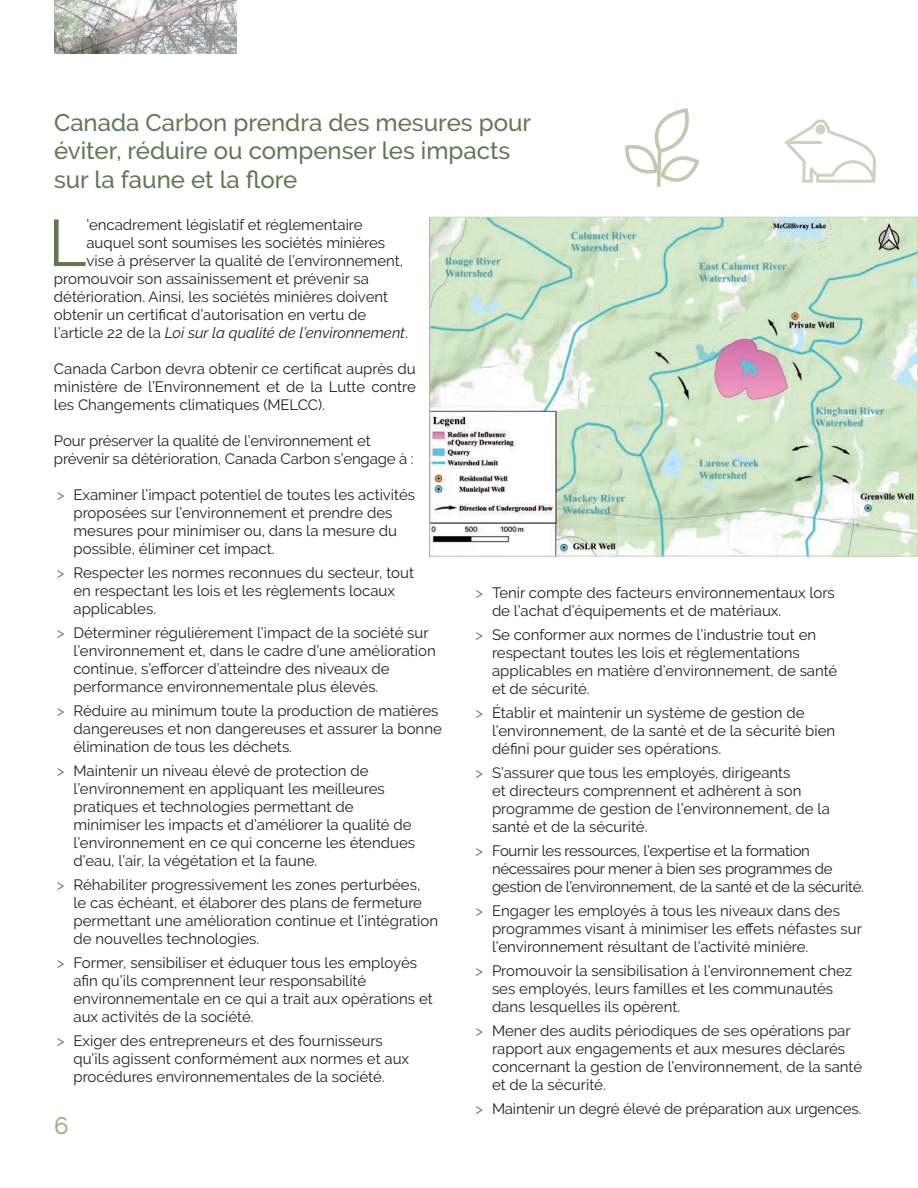
<style>
.page{position:relative;width:918px;height:1188px;background:#fff}
.page>*{position:absolute;margin:0;border:0;box-sizing:border-box;transform-origin:0 0}
.t1{font:65.7px "Raleway";color:#617851}
.t2{font:500 24px/28.8px "Raleway";color:#617851}
.t3{font:500 24px "Raleway";color:#a3af8b}
.t4{font:15px/18px "Raleway";color:#231f20}
.t5{font:15px/18px "Raleway";letter-spacing:-.02em;color:#231f20}
.t6{font:italic 15px "Raleway";color:#231f20}
.s1{font-style:normal}
.s2{color:#617851}
</style>
<div class="page">
<svg style="left:784px;top:119px;width:92px;height:64px"></svg>
<img style="left:54px;top:0;width:182px;height:54px">
<img style="left:431px;top:219px;width:485px;height:336px">
<svg style="left:625px;top:108px;width:74px;height:79px"></svg>
<h2 class="t2" style="left:54px;top:108px;width:479px">Canada Carbon prendra des mesures pour éviter, réduire ou compenser les impacts sur la faune et la flore</h2>
<h1 class="t1" style="left:48px;top:205px;width:40px">L</h1>
<p class="t4" style="left:86px;top:216px;width:278px">’encadrement législatif et réglementaire</p>
<p class="t4" style="left:86px;top:234px;width:300px">auquel sont soumises les sociétés minières</p>
<p class="t4" style="left:86px;top:252px;width:318px">vise à préserver la qualité de l’environnement,</p>
<p class="t4" style="left:54px;top:270px;width:316px">promouvoir son assainissement et prévenir sa</p>
<p class="t4" style="left:54px;top:288px;width:336px">détérioration. Ainsi, les sociétés minières doivent</p>
<p class="t4" style="left:54px;top:306px;width:314px">obtenir un certificat d’autorisation en vertu de</p>
<p class="t6" style="left:54px;top:324px;width:355px"><span class="s1">l’article 22 de la</span> Loi sur la qualité de l’environnement<span class="s1">.</span></p>
<p class="t4" style="left:54px;top:360px;width:363px;text-align:justify">Canada Carbon devra obtenir ce certificat auprès du ministère de l’Environnement et de la Lutte contre les Changements climatiques (MELCC).</p>
<p class="t4" style="left:54px;top:432px;width:361px">Pour préserver la qualité de l’environnement et prévenir sa détérioration, Canada Carbon s’engage à :</p>
<p class="t4" style="left:73px;top:486px;width:343px;text-indent:-16px"><span class="s2">&gt;</span> Examiner l’impact potentiel de toutes les activités proposées sur l’environnement et prendre des mesures pour minimiser ou, dans la mesure du possible, éliminer cet impact.</p>
<p class="t4" style="left:73px;top:564px;width:342px;text-indent:-16px"><span class="s2">&gt;</span> Respecter les normes reconnues du secteur, tout en respectant les lois et les règlements locaux applicables.</p>
<p class="t4" style="left:73px;top:624px;width:364px;text-indent:-16px"><span class="s2">&gt;</span> Déterminer régulièrement l’impact de la société sur l’environnement et, dans le cadre d’une amélioration continue, s’efforcer d’atteindre des niveaux de performance environnementale plus élevés.</p>
<p class="t4" style="left:73px;top:702px;width:370px;text-indent:-16px"><span class="s2">&gt;</span> Réduire au minimum toute la production de matières dangereuses et non dangereuses et assurer la bonne élimination de tous les déchets.</p>
<p class="t4" style="left:73px;top:762px;width:343px;text-indent:-16px"><span class="s2">&gt;</span> Maintenir un niveau élevé de protection de l’environnement en appliquant les meilleures pratiques et technologies permettant de minimiser les impacts et d’améliorer la qualité de l’environnement en ce qui concerne les étendues d’eau, l’air, la végétation et la faune.</p>
<p class="t4" style="left:73px;top:876px;width:366px;text-indent:-16px"><span class="s2">&gt;</span> Réhabiliter progressivement les zones perturbées,<br>le cas échéant, et élaborer des plans de fermeture permettant une amélioration continue et l’intégration de nouvelles technologies.</p>
<p class="t4" style="left:73px;top:954px;width:361px;text-indent:-16px"><span class="s2">&gt;</span> Former, sensibiliser et éduquer tous les employés afin qu’ils comprennent leur responsabilité environnementale en ce qui a trait aux opérations et aux activités de la société.</p>
<p class="t4" style="left:73px;top:1032px;width:337px;text-indent:-16px"><span class="s2">&gt;</span> Exiger des entrepreneurs et des fournisseurs qu’ils agissent conformément aux normes et aux procédures environnementales de la société.</p>
<h2 class="t3" style="left:54px;top:1112px;width:16px">6</h2>
<p class="t4" style="left:492px;top:584px;width:344px;text-indent:-16px"><span class="s2">&gt;</span> Tenir compte des facteurs environnementaux lors de l’achat d’équipements et de matériaux.</p>
<p class="t4" style="left:492px;top:626px;width:347px;text-indent:-16px"><span class="s2">&gt;</span> Se conformer aux normes de l’industrie tout en respectant toutes les lois et réglementations applicables en matière d’environnement, de santé et de sécurité.</p>
<p class="t4" style="left:492px;top:704px;width:345px;text-indent:-16px"><span class="s2">&gt;</span> Établir et maintenir un système de gestion de l’environnement, de la santé et de la sécurité bien défini pour guider ses opérations.</p>
<p class="t4" style="left:492px;top:764px;width:339px;text-indent:-16px"><span class="s2">&gt;</span> S’assurer que tous les employés, dirigeants<br>et directeurs comprennent et adhèrent à son programme de gestion de l’environnement, de la santé et de la sécurité.</p>
<p class="t5" style="left:492px;top:842px;width:374px;text-indent:-16px"><span class="s2">&gt;</span> Fournir les ressources, l’expertise et la formation nécessaires pour mener à bien ses programmes de gestion de l’environnement, de la santé et de la sécurité.</p>
<p class="t4" style="left:492px;top:902px;width:372px;text-indent:-16px"><span class="s2">&gt;</span> Engager les employés à tous les niveaux dans des programmes visant à minimiser les effets néfastes sur l’environnement résultant de l’activité minière.</p>
<p class="t4" style="left:492px;top:962px;width:362px;text-indent:-16px"><span class="s2">&gt;</span> Promouvoir la sensibilisation à l’environnement chez ses employés, leurs familles et les communautés dans lesquelles ils opèrent.</p>
<p class="t4" style="left:492px;top:1022px;width:372px;text-indent:-16px"><span class="s2">&gt;</span> Mener des audits périodiques de ses opérations par rapport aux engagements et aux mesures déclarés concernant la gestion de l’environnement, de la santé et de la sécurité.</p>
<p class="t4" style="left:476px;top:1100px;width:388px"><span class="s2">&gt;</span> Maintenir un degré élevé de préparation aux urgences.</p>
</div>
